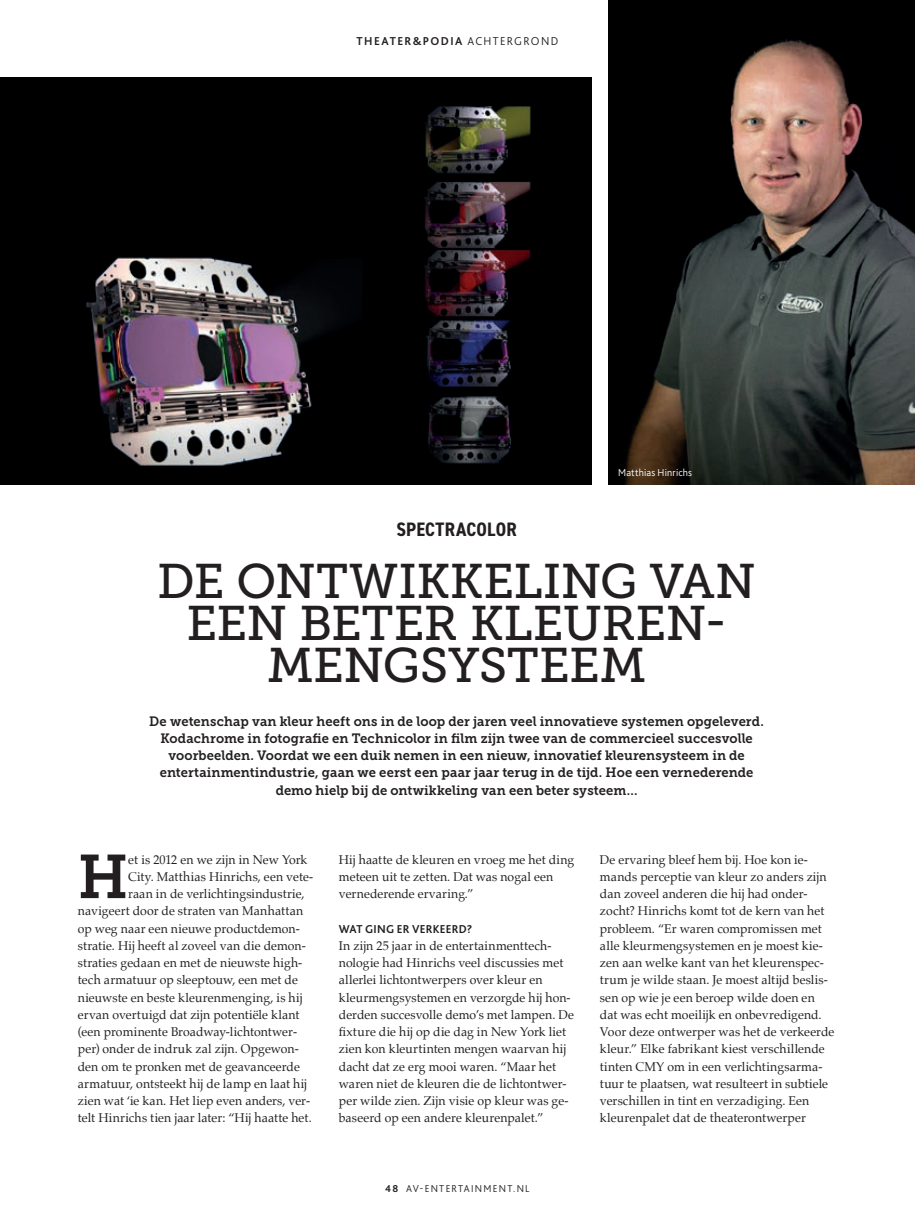
<style>
.page{position:relative;width:915px;height:1212px;background:#fff}
.page>*{position:absolute;margin:0;border:0;box-sizing:border-box;transform-origin:0 0}
.t1{font:61.35px "Museo Slab 700";color:#231f20;scale:.96 1}
.t2{font:48.45px/42px "Museo Slab 500";letter-spacing:-.01em;color:#231f20;text-align:center}
.t3{font:700 condensed 19.5px "DIN2014";letter-spacing:.015em;color:#231f20}
.t4{font:13.5px/17.2px "Museo Slab 700";letter-spacing:.005em;color:#231f20;text-align:center;scale:.96 1}
.t5{font:12.75px/17.2px "Palatino";letter-spacing:.01em;color:#231f20;scale:.96 1}
.t6{font:700 12px "Bliss 2";letter-spacing:.125em;color:#231f20}
.t7{font:700 12px "Bliss 2";letter-spacing:.025em;color:#231f20;scale:.96 1}
.t8{font:300 10.5px "Bliss 2";letter-spacing:.125em;color:#231f20}
.t9{font:300 10.5px "Bliss 2";letter-spacing:.015em;color:#fff}
.s1{font-weight:300}
.s2{font-weight:700}
</style>
<div class="page">
<img style="left:0;top:77px;width:591px;height:407px">
<img style="left:608px;top:0;width:306px;height:484px">
<p class="t6" style="left:356px;top:33px;width:203px">THEATER&amp;PODIA <span class="s1">ACHTERGROND</span></p>
<p class="t9" style="left:618px;top:466px;width:75px">Matthias Hinrichs</p>
<h3 class="t3" style="left:396px;top:516px;width:122px">SPECTRACOLOR</h3>
<h2 class="t2" style="left:157px;top:561px;width:600px">DE ONTWIKKELING VAN<br>EEN BETER KLEUREN-<br>MENGSYSTEEM</h2>
<p class="t4" style="left:149px;top:712px;width:641px">De wetenschap van kleur heeft ons in de loop der jaren veel innovatieve systemen opgeleverd.<br>Kodachrome in fotografie en Technicolor in film zijn twee van de commercieel succesvolle voorbeelden. Voordat we een duik nemen in een nieuw, innovatief kleurensysteem in de entertainmentindustrie, gaan we eerst een paar jaar terug in de tijd. Hoe een vernederende demo hielp bij de ontwikkeling van een beter systeem…</p>
<h1 class="t1" style="left:78px;top:842px;width:54px">H</h1>
<p class="t5" style="left:128px;top:850px;width:188px">et is 2012 en we zijn in New York</p>
<p class="t5" style="left:128px;top:868px;width:194px">City. Matthias Hinrichs, een vete-</p>
<p class="t5" style="left:128px;top:885px;width:185px">raan in de verlichtingsindustrie,</p>
<p class="t5" style="left:78px;top:902px;width:236px">navigeert door de straten van Manhattan</p>
<p class="t5" style="left:78px;top:919px;width:233px">op weg naar een nieuwe productdemon-</p>
<p class="t5" style="left:78px;top:937px;width:239px">stratie. Hij heeft al zoveel van die demon-</p>
<p class="t5" style="left:78px;top:954px;width:235px">straties gedaan en met de nieuwste high-</p>
<p class="t5" style="left:78px;top:971px;width:231px">tech armatuur op sleeptouw, een met de</p>
<p class="t5" style="left:78px;top:988px;width:235px">nieuwste en beste kleurenmenging, is hij</p>
<p class="t5" style="left:78px;top:1006px;width:232px">ervan overtuigd dat zijn potentiële klant</p>
<p class="t5" style="left:78px;top:1023px;width:230px">(een prominente Broadway-lichtontwer-</p>
<p class="t5" style="left:78px;top:1040px;width:231px">per) onder de indruk zal zijn. Opgewon-</p>
<p class="t5" style="left:78px;top:1057px;width:233px">den om te pronken met de geavanceerde</p>
<p class="t5" style="left:78px;top:1075px;width:240px">armatuur, ontsteekt hij de lamp en laat hij</p>
<p class="t5" style="left:78px;top:1092px;width:243px">zien wat ‘ie kan. Het liep even anders, ver-</p>
<p class="t5" style="left:78px;top:1109px;width:245px">telt Hinrichs tien jaar later: “Hij haatte het.</p>
<p class="t5" style="left:339px;top:850px;width:247px">Hij haatte de kleuren en vroeg me het ding meteen uit te zetten. Dat was nogal een vernederende ervaring.”</p>
<p class="t7" style="left:339px;top:921px;width:141px">WAT GING ER VERKEERD?</p>
<p class="t5" style="left:339px;top:937px;width:246px">In zijn 25 jaar in de entertainmenttech&shy;nologie had Hinrichs veel discussies met allerlei lichtontwerpers over kleur en kleurmengsystemen en verzorgde hij hon&shy;derden succesvolle demo’s met lampen. De fixture die hij op die dag in New York liet zien kon kleurtinten mengen waarvan hij dacht dat ze erg mooi waren. “Maar het waren niet de kleuren die de lichtontwer&shy;per wilde zien. Zijn visie op kleur was ge&shy;baseerd op een andere kleurenpalet.”</p>
<p class="t8" style="left:385px;top:1182px;width:146px"><span class="s2">48</span> AV-ENTERTAINMENT.NL</p>
<p class="t5" style="left:599px;top:850px;width:246px">De ervaring bleef hem bij. Hoe kon ie&shy;mands perceptie van kleur zo anders zijn dan zoveel anderen die hij had onder&shy;zocht? Hinrichs komt tot de kern van het probleem. “Er waren compromissen met alle kleurmengsystemen en je moest kie&shy;zen aan welke kant van het kleurenspec&shy;trum je wilde staan. Je moest altijd beslis&shy;sen op wie je een beroep wilde doen en dat was echt moeilijk en onbevredigend.<br>Voor deze ontwerper was het de verkeerde kleur.” Elke fabrikant kiest verschillende tinten CMY om in een verlichtingsarma&shy;tuur te plaatsen, wat resulteert in subtiele verschillen in tint en verzadiging. Een kleurenpalet dat de theaterontwerper</p>
</div>
